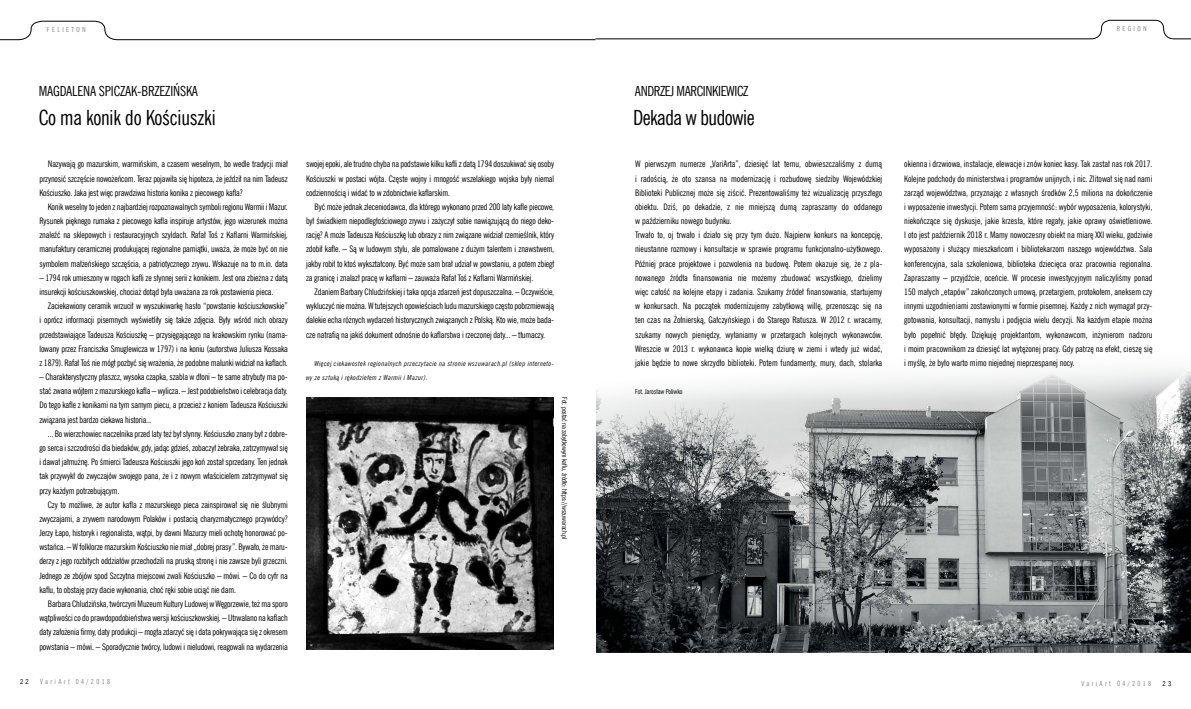
<style>
.page{position:relative;width:1191px;height:709px;background:#fff}
.page>*{position:absolute;margin:0;border:0;box-sizing:border-box;transform-origin:0 0}
.t1{font:21px "News Goth Cn EU Normal";letter-spacing:-.01em;color:#000101}
.t2{font:14px "News Goth Cn EU Normal";letter-spacing:-.01em;color:#000101}
.t3{font:9px/14.2px "News Goth Cn EU Normal";color:#000101;text-align:justify}
.t4{font:7px/14.2px "News Goth Cn EU Italic";letter-spacing:.05em;color:#000101}
.t5{font:7px "News Goth Cn EU Normal";letter-spacing:-.01em;color:#000101}
.t6{font:7px "News Goth Cn EU Normal";letter-spacing:.34em;color:#808285}
.t7{font:7px "Liberation Sans Narrow";color:#000}
</style>
<div class="page">
<hr style="left:595px;top:39px;width:497px;height:1px;background:#000">
<svg style="left:1092px;top:20px;width:99px;height:20px"></svg>
<hr style="left:117px;top:40px;width:478px;height:1px;background:#000">
<svg style="left:0;top:21px;width:117px;height:20px"></svg>
<img style="left:596px;top:369px;width:595px;height:283px">
<img style="left:306px;top:397px;width:248px;height:252px">
<p class="t6" style="left:47px;top:26px;width:40px">FELIETON</p>
<p class="t6" style="left:1116px;top:24px;width:31px">REGION</p>
<h2 class="t2" style="left:39px;top:83px;width:161px">MAGDALENA SPICZAK-BRZEZIŃSKA</h2>
<h1 class="t1" style="left:39px;top:105px;width:179px">Co ma konik do Kościuszki</h1>
<p class="t3" style="left:39px;top:157px;width:250px;text-indent:9px">Nazywają go mazurskim, warmińskim, a czasem weselnym, bo wedle tradycji miał przynosić szczęście nowożeńcom. Teraz pojawiła się hipoteza, że jeździł na nim Tadeusz Kościuszko. Jaka jest więc prawdziwa historia konika z piecowego kafla?</p>
<p class="t3" style="left:39px;top:200px;width:250px;text-indent:9px">Konik weselny to jeden z najbardziej rozpoznawalnych symboli regionu Warmii i Mazur.<br>Rysunek pięknego rumaka z piecowego kafla inspiruje artystów, jego wizerunek można znaleźć na sklepowych i restauracyjnych szyldach. Rafał Toś z Kaflarni Warmińskiej, manufaktury ceramicznej produkującej regionalne pamiątki, uważa, że może być on nie symbolem małżeńskiego szczęścia, a patriotycznego zrywu. Wskazuje na to m.in. data</p>
<p class="t3" style="left:39px;top:270px;width:250px">– 1794 rok umieszony w rogach kafli ze słynnej serii z konikiem. Jest ona zbieżna z datą insurekcji kościuszkowskiej, chociaż dotąd była uważana za rok postawienia pieca.</p>
<p class="t3" style="left:39px;top:299px;width:250px;text-indent:9px">Zaciekawiony ceramik wrzucił w wyszukiwarkę hasło “powstanie kościuszkowskie” i oprócz informacji pisemnych wyświetliły się także zdjęcia. Były wśród nich obrazy przedstawiające Tadeusza Kościuszkę – przysięgającego na krakowskim rynku (nama&shy;lowany przez Franciszka Smuglewicza w 1797) i na koniu (autorstwa Juliusza Kossaka z 1879). Rafał Toś nie mógł pozbyć się wrażenia, że podobne malunki widział na kaflach.</p>
<p class="t3" style="left:39px;top:370px;width:250px">– Charakterystyczny płaszcz, wysoka czapka, szabla w dłoni – te same atrybuty ma po&shy;stać zwana wójtem z mazurskiego kafla – wylicza. – Jest podobieństwo i celebracja daty.<br>Do tego kafle z konikami na tym samym piecu, a przecież z koniem Tadeusza Kościuszki związana jest bardzo ciekawa historia...</p>
<p class="t3" style="left:39px;top:426px;width:250px;text-indent:9px">... Bo wierzchowiec naczelnika przed laty też był słynny. Kościuszko znany był z dobre&shy;go serca i szczodrości dla biedaków, gdy, jadąc gdzieś, zobaczył żebraka, zatrzymywał się i dawał jałmużnę. Po śmierci Tadeusza Kościuszki jego koń został sprzedany. Ten jednak tak przywykł do zwyczajów swojego pana, że i z nowym właścicielem zatrzymywał się przy każdym potrzebującym.</p>
<p class="t3" style="left:39px;top:497px;width:250px;text-indent:9px">Czy to możliwe, że autor kafla z mazurskiego pieca zainspirował się nie ślubnymi zwyczajami, a zrywem narodowym Polaków i postacią charyzmatycznego przywódcy?<br>Jerzy Łapo, historyk i regionalista, wątpi, by dawni Mazurzy mieli ochotę honorować po&shy;wstańca. – W folklorze mazurskim Kościuszko nie miał „dobrej prasy”. Bywało, że maru&shy;derzy z jego rozbitych oddziałów przechodzili na pruską stronę i nie zawsze byli grzeczni.<br>Jednego ze zbójów spod Szczytna miejscowi zwali Kościuszko – mówi. – Co do cyfr na kaflu, to obstaję przy dacie wykonania, choć ręki sobie uciąć nie dam.</p>
<p class="t3" style="left:39px;top:597px;width:250px;text-indent:9px">Barbara Chludzińska, twórczyni Muzeum Kultury Ludowej w Węgorzewie, też ma sporo wątpliwości co do prawdopodobieństwa wersji kościuszkowskiej. – Utrwalano na kaflach daty założenia firmy, daty produkcji – mogła zdarzyć się i data pokrywająca się z okresem powstania – mówi. – Sporadycznie twórcy, ludowi i nieludowi, reagowali na wydarzenia</p>
<p class="t3" style="left:306px;top:157px;width:250px">swojej epoki, ale trudno chyba na podstawie kilku kafli z datą 1794 doszukiwać się osoby Kościuszki w postaci wójta. Częste wojny i mnogość wszelakiego wojska były niemal codziennością i widać to w zdobnictwie kaflarskim.</p>
<p class="t3" style="left:306px;top:200px;width:250px;text-indent:9px">Być może jednak zleceniodawca, dla którego wykonano przed 200 laty kafle piecowe, był świadkiem niepodległościowego zrywu i zażyczył sobie nawiązującą do niego deko&shy;rację? A może Tadeusza Kościuszkę lub obrazy z nim związane widział rzemieślnik, który zdobił kafle. – Są w ludowym stylu, ale pomalowane z dużym talentem i znawstwem, jakby robił to ktoś wykształcony. Być może sam brał udział w powstaniu, a potem zbiegł za granicę i znalazł pracę w kaflarni – zauważa Rafał Toś z Kaflarni Warmińskiej.</p>
<p class="t3" style="left:306px;top:285px;width:250px;text-indent:9px">Zdaniem Barbary Chludzińskiej i taka opcja zdarzeń jest dopuszczalna. – Oczywiście, wykluczyć nie można. W tutejszych opowieściach ludu mazurskiego często pobrzmiewają dalekie echa różnych wydarzeń historycznych związanych z Polską. Kto wie, może bada&shy;cze natrafią na jakiś dokument odnośnie do kaflarstwa i rzeczonej daty... – tłumaczy.</p>
<p class="t4" style="left:306px;top:356px;width:250px;text-indent:9px">Więcej ciekawostek regionalnych przeczytacie na stronie wszuwarach.pl (sklep interneto&shy;wy ze sztuką i rękodziełem z Warmii i Mazur).</p>
<p class="t5" style="left:569px;top:397px;width:144px;rotate:90deg">Fot. postać na zabytkowym kaflu, źródło: https://wszuwarach.pl</p>
<h2 class="t2" style="left:635px;top:83px;width:115px">ANDRZEJ MARCINKIEWICZ</h2>
<h1 class="t1" style="left:633px;top:105px;width:123px">Dekada w budowie</h1>
<p class="t3" style="left:635px;top:157px;width:249px;text-align:left">W pierwszym numerze „VariArta”, dziesięć lat temu, obwieszczaliśmy z dumą i radością, że oto szansa na modernizację i rozbudowę siedziby Wojewódzkiej Biblioteki Publicznej może się ziścić. Prezentowaliśmy też wizualizację przyszłego obiektu. Dziś, po dekadzie, z nie mniejszą dumą zapraszamy do oddanego w październiku nowego budynku.<br>Trwało to, oj trwało i działo się przy tym dużo. Najpierw konkurs na koncepcję, nieustanne rozmowy i konsultacje w sprawie programu funkcjonalno-użytkowego.<br>Później prace projektowe i pozwolenia na budowę. Potem okazuje się, że z pla&shy;nowanego źródła finansowania nie możemy zbudować wszystkiego, dzielimy więc całość na kolejne etapy i zadania. Szukamy źródeł finansowania, startujemy w konkursach. Na początek modernizujemy zabytkową willę, przenosząc się na ten czas na Żołnierską, Gałczyńskiego i do Starego Ratusza. W 2012 r. wracamy, szukamy nowych pieniędzy, wyłaniamy w przetargach kolejnych wykonawców.<br>Wreszcie w 2013 r. wykonawca kopie wielką dziurę w ziemi i wtedy już widać, jakie będzie to nowe skrzydło biblioteki. Potem fundamenty, mury, dach, stolarka</p>
<p class="t3" style="left:904px;top:157px;width:250px">okienna i drzwiowa, instalacje, elewacje i znów koniec kasy. Tak zastał nas rok 2017.<br>Kolejne podchody do ministerstwa i programów unijnych, i nic. Zlitował się nad nami zarząd województwa, przyznając z własnych środków 2,5 miliona na dokończenie i wyposażenie inwestycji. Potem sama przyjemność: wybór wyposażenia, kolorystyki, niekończące się dyskusje, jakie krzesła, które regały, jakie oprawy oświetleniowe.<br>I oto jest październik 2018 r. Mamy nowoczesny obiekt na miarę XXI wieku, godziwie wyposażony i służący mieszkańcom i bibliotekarzom naszego województwa. Sala konferencyjna, sala szkoleniowa, biblioteka dziecięca oraz pracownia regionalna.<br>Zapraszamy – przyjdźcie, oceńcie. W procesie inwestycyjnym naliczyliśmy ponad 150 małych „etapów” zakończonych umową, przetargiem, protokołem, aneksem czy innymi uzgodnieniami zostawionymi w formie pisemnej. Każdy z nich wymagał przy&shy;gotowania, konsultacji, namysłu i podjęcia wielu decyzji. Na każdym etapie można było popełnić błędy. Dziękuję projektantom, wykonawcom, inżynierom nadzoru i moim pracownikom za dziesięć lat wytężonej pracy. Gdy patrzę na efekt, cieszę się i myślę, że było warto mimo niejednej nieprzespanej nocy.</p>
<p class="t5" style="left:635px;top:387px;width:49px">Fot. Jarosław Poliwko</p>
<p class="t7" style="left:20px;top:678px;width:10px">2 2</p>
<p class="t6" style="left:40px;top:677px;width:71px">VariArt 04/2018</p>
<p class="t6" style="left:1081px;top:679px;width:71px">VariArt 04/2018</p>
<p class="t7" style="left:1162px;top:679px;width:10px">2 3</p>
</div>
